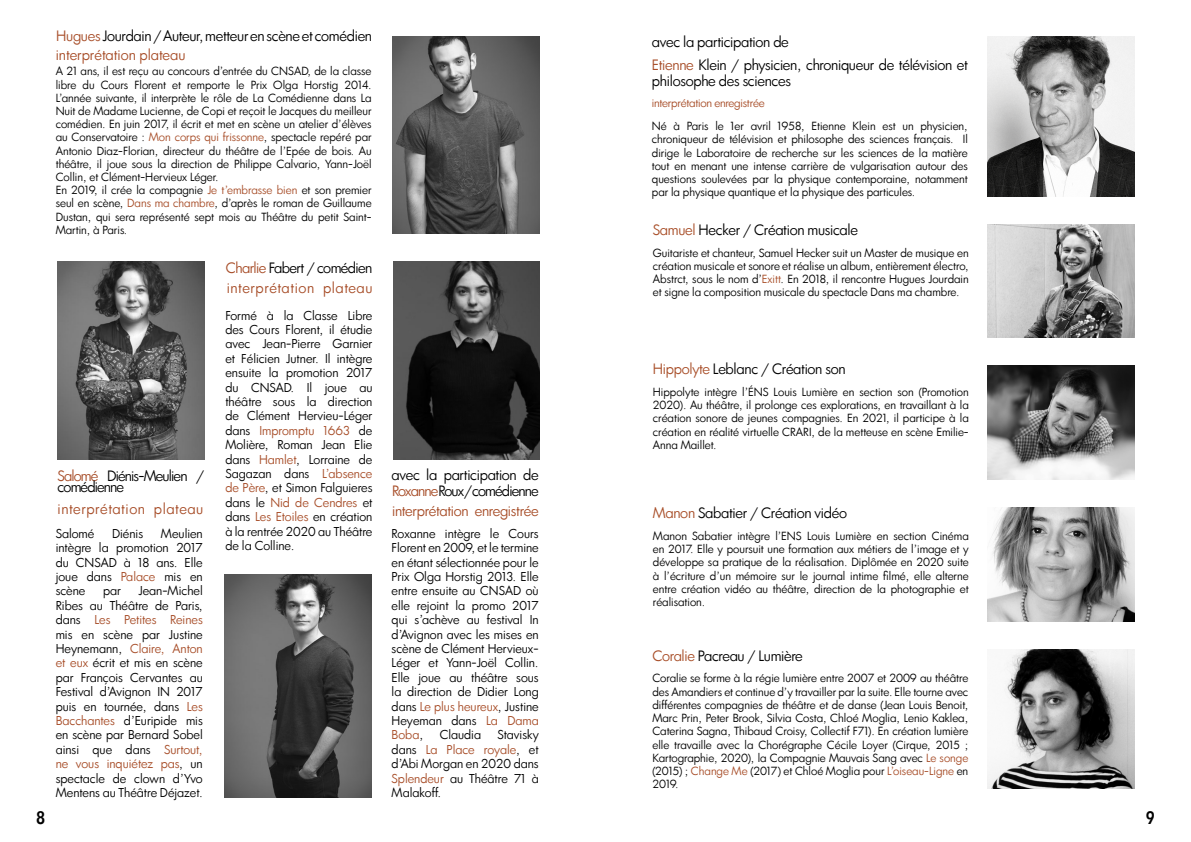
<style>
.page{position:relative;width:1191px;height:842px;background:#fff}
.page>*{position:absolute;margin:0;border:0;box-sizing:border-box;transform-origin:0 0}
.t1{font:600 18px "Avenir Next Condensed";color:#000}
.t2{font:14px/16.8px "Luz Sans";letter-spacing:-.02em;color:#000}
.t3{font:14px/11px "Luz Sans";letter-spacing:-.06em;color:#000}
.t4{font:14px "Luz Sans";letter-spacing:.04em;color:#a74d28}
.t5{font:14px "Luz Sans";letter-spacing:-.02em;color:#a74d28}
.t6{font:14px "Luz Sans";letter-spacing:-.04em;color:#000}
.t7{font:14px "Luz Sans";color:#a74d28}
.t8{font:12px/14.4px "Luz Sans";color:#000;text-align:justify}
.t9{font:11px/13.2px "Luz Sans";color:#000;text-align:justify}
.t10{font:11px "Luz Sans";letter-spacing:-.02em;color:#a74d28}
.s1{color:#a74d28}
.s2{color:#a84e28}
</style>
<div class="page">
<img style="left:392px;top:36px;width:147px;height:198px">
<img style="left:224px;top:575px;width:147px;height:222px">
<img style="left:393px;top:262px;width:146px;height:198px">
<img style="left:57px;top:262px;width:147px;height:198px">
<img style="left:987px;top:36px;width:147px;height:160px">
<img style="left:987px;top:224px;width:147px;height:114px">
<img style="left:987px;top:366px;width:147px;height:114px">
<img style="left:987px;top:507px;width:147px;height:114px">
<img style="left:987px;top:649px;width:147px;height:139px">
<h1 class="t1" style="left:36px;top:802px;width:10px">8</h1>
<p class="t2" style="left:56px;top:28px;width:317px"><span class="s1">Hugues</span> Jourdain / Auteur, metteur en scène et comédien</p>
<p class="t7" style="left:56px;top:45px;width:131px">interprétation plateau</p>
<p class="t9" style="left:56px;top:65px;width:317px;text-align:left">A 21 ans, il est reçu au concours d’entrée du CNSAD, de la classe libre du Cours Florent et remporte le Prix Olga Horstig 2014.<br>L’année suivante, il interprète le rôle de La Comédienne dans La Nuit de Madame Lucienne, de Copi et reçoit le Jacques du meilleur comédien. En juin 2017, il écrit et met en scène un atelier d’élèves au Conservatoire : <span class="s1">Mon corps qui frissonne</span>, spectacle repéré par Antonio Diaz-Florian, directeur du théâtre de l’Epée de bois. Au théâtre, il joue sous la direction de Philippe Calvario, Yann-Joël Collin, et Clément-Hervieux Léger.<br>En 2019, il crée la compagnie <span class="s1">Je t’embrasse bien</span> et son premier seul en scène, <span class="s1">Dans ma chambre</span>, d’après le roman de Guillaume Dustan, qui sera représenté sept mois au Théâtre du petit Saint-Martin, à Paris.</p>
<p class="t3" style="left:58px;top:470px;width:148px"><span class="s1">Salomé</span> Diénis-Meulien / comédienne</p>
<p class="t8" style="left:56px;top:526px;width:40px">Salomé</p>
<p class="t8" style="left:112px;top:526px;width:32px">Diénis</p>
<p class="t4" style="left:58px;top:499px;width:147px">interprétation plateau</p>
<p class="t8" style="left:56px;top:526px;width:149px;text-indent:105px">Meulien intègre la promotion 2017 du CNSAD à 18 ans. Elle joue dans <span class="s1">Palace</span> mis en scène</p>
<p class="t8" style="left:56px;top:584px;width:149px;text-indent:83px">Jean-Michel Ribes au Théâtre de Paris, dans <span class="s1">Les Petites Reines </span>mis en scène par Justine Heynemann, <span class="s1">Claire, Anton et eux</span> écrit et mis en scène par François Cervantes au Festival d’Avignon IN 2017 puis en tournée, dans <span class="s1">Les Bacchantes</span> d’Euripide mis en scène par Bernard Sobel ainsi que dans <span class="s1">Surtout, ne vous inquiétez pas</span>, un spectacle de clown d’Yvo Mentens au Théâtre Déjazet.</p>
<p class="t8" style="left:103px;top:584px;width:19px">par</p>
<p class="t6" style="left:226px;top:258px;width:148px"><span class="s1">Charlie</span> Fabert / comédien</p>
<p class="t8" style="left:225px;top:308px;width:149px">Formé à la Classe Libre des Cours Florent, il étudie avec Jean-Pierre Garnier et Félicien Jutner. Il intègre ensuite la promotion 2017 du CNSAD. Il joue au théâtre sous la direction de Clément Hervieu-Léger dans <span class="s1">Impromptu 1663</span> de Molière, Roman Jean Elie dans <span class="s1">Hamlet</span>, Lorraine de Sagazan dans <span class="s1">L’absence de Père</span>, et Simon Falguieres dans le <span class="s1">Nid de Cendres</span> et dans <span class="s1">Les Etoiles</span> en création à la rentrée 2020 au Théâtre de la Colline.</p>
<p class="t4" style="left:227px;top:278px;width:147px">interprétation plateau</p>
<p class="t2" style="left:392px;top:466px;width:149px">avec la participation de</p>
<p class="t3" style="left:392px;top:485px;width:148px"><span class="s1">Roxanne</span> Roux / comédienne</p>
<p class="t8" style="left:392px;top:526px;width:149px">Roxanne intègre le Cours Florent en 2009, et le termine en étant sélectionnée pour le Prix Olga Horstig 2013. Elle entre ensuite au CNSAD où elle rejoint la promo 2017 qui s’achève au festival In d’Avignon avec les mises en scène de Clément Hervieux-Léger et Yann-Joël Collin.<br>Elle joue au théâtre sous la direction de Didier Long dans <span class="s1">Le plus heureux</span>, Justine Heyeman dans <span class="s1">La Dama Boba</span>,</p>
<p class="t5" style="left:392px;top:501px;width:148px">interprétation enregistrée</p>
<p class="t8" style="left:392px;top:728px;width:149px;text-indent:106px">Stavisky dans <span class="s1">La Place royale</span>, et d’Abi Morgan en 2020 dans <span class="s1">Splendeur</span> au Théâtre 71 à Malakoff.</p>
<p class="t8" style="left:440px;top:728px;width:43px">Claudia</p>
<p class="t2" style="left:652px;top:33px;width:138px">avec la participation de</p>
<p class="t2" style="left:652px;top:56px;width:317px"><span class="s1">Etienne</span> Klein / physicien, chroniqueur de télévision et philosophe des sciences</p>
<p class="t10" style="left:652px;top:96px;width:114px">interprétation enregistrée</p>
<p class="t9" style="left:652px;top:120px;width:317px">Né à Paris le 1er avril 1958, Etienne Klein est un physicien, chroniqueur de télévision et philosophe des sciences français. Il dirige le Laboratoire de recherche sur les sciences de la matière tout en menant une intense carrière de vulgarisation autour des questions soulevées par la physique contemporaine, notamment par la physique quantique et la physique des particules.</p>
<p class="t2" style="left:653px;top:221px;width:207px"><span class="s2">Samuel</span> Hecker / Création musicale</p>
<p class="t9" style="left:653px;top:246px;width:317px">Guitariste et chanteur, Samuel Hecker suit un Master de musique en création musicale et sonore et réalise un album, entièrement électro, Abstrct, sous le nom d’<span class="s2">Exitt</span>. En 2018, il rencontre Hugues Jourdain et signe la composition musicale du spectacle Dans ma chambre.</p>
<p class="t2" style="left:653px;top:360px;width:194px"><span class="s2">Hippolyte</span> Leblanc / Création son</p>
<p class="t9" style="left:653px;top:385px;width:317px">Hippolyte intègre l’ÉNS Louis Lumière en section son (Promotion 2020). Au théâtre, il prolonge ces explorations, en travaillant à la création sonore de jeunes compagnies. En 2021, il participe à la création en réalité virtuelle CRARI, de la metteuse en scène Emilie-Anna Maillet.</p>
<p class="t2" style="left:653px;top:504px;width:196px"><span class="s2">Manon</span> Sabatier / Création vidéo</p>
<p class="t9" style="left:653px;top:529px;width:317px">Manon Sabatier intègre l’ENS Louis Lumière en section Cinéma en 2017. Elle y poursuit une formation aux métiers de l’image et y développe sa pratique de la réalisation. Diplômée en 2020 suite à l’écriture d’un mémoire sur le journal intime filmé, elle alterne entre création vidéo au théâtre, direction de la photographie et réalisation.</p>
<p class="t2" style="left:652px;top:647px;width:152px"><span class="s2">Coralie</span> Pacreau / Lumière</p>
<p class="t9" style="left:652px;top:672px;width:317px">Coralie se forme à la régie lumière entre 2007 et 2009 au théâtre des Amandiers et continue d’y travailler par la suite. Elle tourne avec différentes compagnies de théâtre et de danse (Jean Louis Benoit, Marc Prin, Peter Brook, Silvia Costa, Chloé Moglia, Lenio Kaklea, Caterina Sagna, Thibaud Croisy, Collectif F71). En création lumière elle travaille avec la Chorégraphe Cécile Loyer (Cirque, 2015 ; Kartographie, 2020), la Compagnie Mauvais Sang avec <span class="s1">Le songe </span>(2015) ; <span class="s1">Change Me</span> (2017) et Chloé Moglia pour <span class="s1">L’oiseau-Ligne</span> en 2019.</p>
<h1 class="t1" style="left:1146px;top:802px;width:10px">9</h1>
</div>
